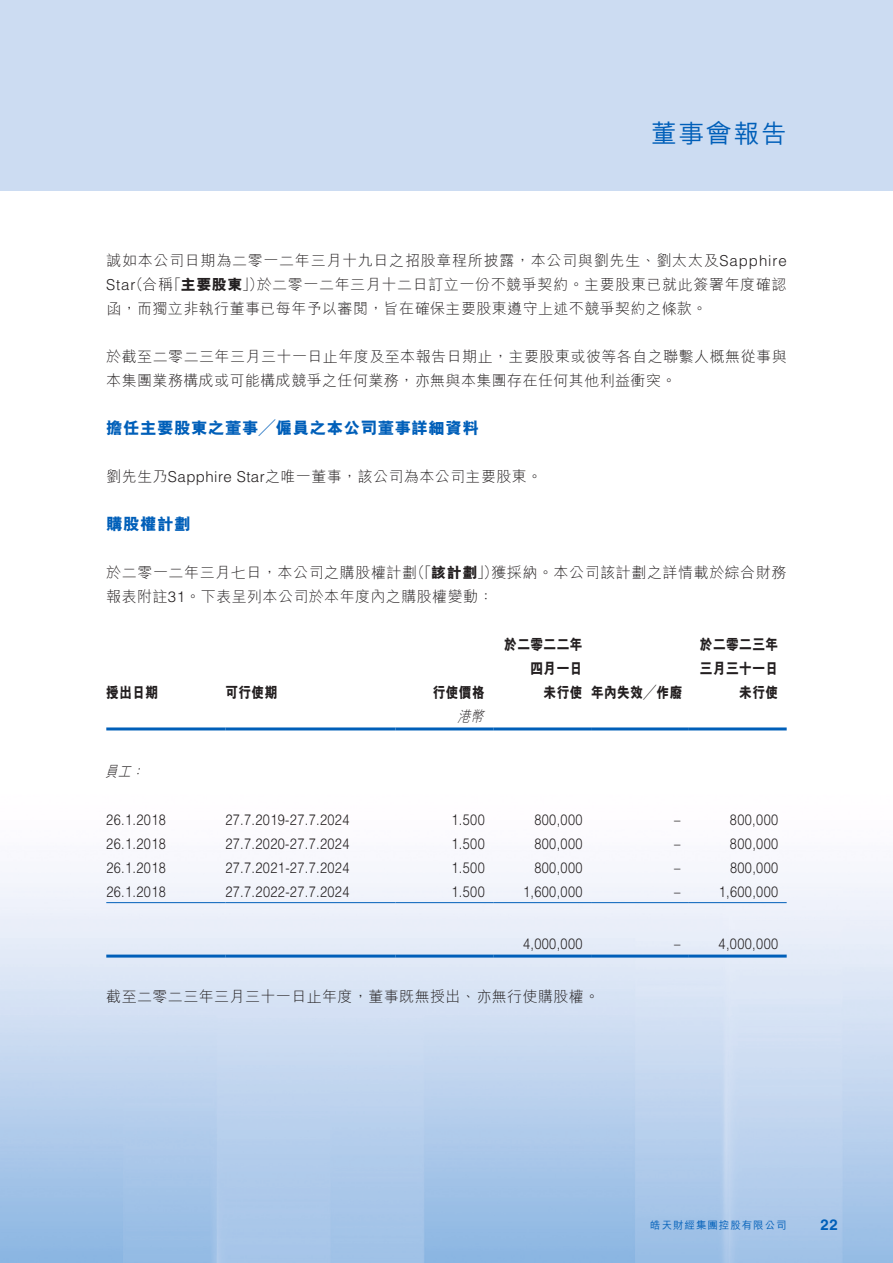
<style>
.page{position:relative;width:893px;height:1263px;background:#fff}
.page>*{position:absolute;margin:0;border:0;box-sizing:border-box;transform-origin:0 0}
.t1{font:500 25.5px "M Hei HK";letter-spacing:.08em;color:#005fb9}
.t2{font:800 16.5px "M Hei HK";letter-spacing:.03em;color:#005fb9}
.t3{font:300 15px/24px "M Hei HK";letter-spacing:.03em;color:#231f20}
.t4{font:300 15px "Helvetica LT Std";letter-spacing:.03em;color:#231f20;scale:.85 1}
.t5{font:300 15px/24px "M Hei HK";letter-spacing:.05em;color:#231f20;text-align:right}
.t6{font:800 15px/24px "M Hei HK";letter-spacing:.03em;color:#231f20;text-align:right;scale:.85 1}
.t7{font:800 15px "M Hei HK";letter-spacing:.03em;color:#231f20}
.t8{font:italic 300 15px "M Hei HK";color:#231f20;scale:.85 1}
.t9{font:300 15px "Helvetica LT Std";letter-spacing:.03em;color:#231f20}
.t10{font:700 15px "Helvetica LT Std";color:#005fb9}
.t11{font:500 10.5px "M Hei HK";letter-spacing:.09em;color:#005fb9}
.s1{font-family:"Helvetica LT Std"}
.s2{font-weight:300}
.s3{font-weight:800}
</style>
<div class="page">
<img style="left:0;top:730px;width:893px;height:533px">
<div style="left:0;top:0;width:893px;height:191px;background:#ccdcf2"></div>
<hr style="left:106px;top:727px;width:119px;height:3px;background:#005fb9">
<hr style="left:225px;top:727px;width:170px;height:3px;background:#005fb9">
<hr style="left:395px;top:727px;width:98px;height:3px;background:#005fb9">
<hr style="left:493px;top:727px;width:98px;height:3px;background:#005fb9">
<hr style="left:591px;top:727px;width:98px;height:3px;background:#005fb9">
<hr style="left:689px;top:727px;width:98px;height:3px;background:#005fb9">
<hr style="left:106px;top:902px;width:119px;height:1px;background:#005fb9">
<hr style="left:225px;top:902px;width:170px;height:1px;background:#005fb9">
<hr style="left:395px;top:902px;width:98px;height:1px;background:#005fb9">
<hr style="left:493px;top:902px;width:98px;height:1px;background:#005fb9">
<hr style="left:591px;top:902px;width:98px;height:1px;background:#005fb9">
<hr style="left:689px;top:902px;width:98px;height:1px;background:#005fb9">
<hr style="left:106px;top:954px;width:119px;height:3px;background:#005fb9">
<hr style="left:225px;top:954px;width:170px;height:3px;background:#005fb9">
<hr style="left:395px;top:954px;width:98px;height:3px;background:#005fb9">
<hr style="left:493px;top:954px;width:98px;height:3px;background:#005fb9">
<hr style="left:591px;top:954px;width:98px;height:3px;background:#005fb9">
<hr style="left:689px;top:954px;width:98px;height:3px;background:#005fb9">
<h1 class="t1" style="left:651px;top:115px;width:137px">董事會報告</h1>
<p class="t5" style="left:106px;top:248px;width:682px">誠如本公司日期為二零一二年三月十九日之招股章程所披露，本公司與劉先生、劉太太及<span class="s1">Sapphire</span>於二零一二年三月十二日訂立一份不競爭契約。主要股東已就此簽署年度確認</p>
<p class="t3" style="left:128px;top:272px;width:46px">（合稱</p>
<p class="t7" style="left:166px;top:277px;width:99px"><span class="s2">「</span>主要股東<span class="s2">」）</span></p>
<p class="t9" style="left:106px;top:275px;width:31px">Star</p>
<p class="t3" style="left:106px;top:296px;width:602px">函，而獨立非執行董事已每年予以審閱，旨在確保主要股東遵守上述不競爭契約之條款。</p>
<p class="t3" style="left:106px;top:344px;width:682px">於截至二零二三年三月三十一日止年度及至本報告日期止，主要股東或彼等各自之聯繫人概無從事與本集團業務構成或可能構成競爭之任何業務，亦無與本集團存在任何其他利益衝突。</p>
<p class="t2" style="left:106px;top:420px;width:374px">擔任主要股東之董事╱僱員之本公司董事詳細資料</p>
<p class="t3" style="left:106px;top:464px;width:437px">劉先生乃<span class="s1">Sapphire Star</span>之唯一董事，該公司為本公司主要股東。</p>
<p class="t2" style="left:106px;top:516px;width:86px">購股權計劃</p>
<p class="t3" style="left:491px;top:560px;width:297px">獲採納。本公司該計劃之詳情載於綜合財務</p>
<p class="t3" style="left:410px;top:560px;width:90px">（「<span class="s3">該計劃</span>」）</p>
<p class="t3" style="left:106px;top:560px;width:389px">於二零一二年三月七日，本公司之購股權計劃<br>報表附註<span class="s1">31</span>。下表呈列本公司於本年度內之購股權變動：</p>
<p class="t6" style="left:504px;top:632px;width:94px">於二零二二年四月一日</p>
<p class="t6" style="left:106px;top:680px;width:63px">授出日期</p>
<p class="t6" style="left:225px;top:680px;width:63px">可行使期</p>
<p class="t6" style="left:433px;top:680px;width:63px">行使價格</p>
<p class="t6" style="left:544px;top:680px;width:47px">未行使</p>
<p class="t6" style="left:591px;top:680px;width:109px">年內失效╱作廢</p>
<p class="t8" style="left:457px;top:709px;width:37px">港幣</p>
<p class="t8" style="left:105px;top:763px;width:37px">員工</p>
<p class="t8" style="left:131px;top:763px;width:21px">：</p>
<p class="t4" style="left:106px;top:810px;width:72px">26.1.2018</p>
<p class="t4" style="left:225px;top:810px;width:147px">27.7.2019-27.7.2024</p>
<p class="t4" style="left:451px;top:810px;width:41px">1.500</p>
<p class="t4" style="left:534px;top:810px;width:58px">800,000</p>
<p class="t4" style="left:674px;top:810px;width:9px">–</p>
<p class="t4" style="left:106px;top:834px;width:72px">26.1.2018</p>
<p class="t4" style="left:225px;top:834px;width:147px">27.7.2020-27.7.2024</p>
<p class="t4" style="left:451px;top:834px;width:41px">1.500</p>
<p class="t4" style="left:534px;top:834px;width:58px">800,000</p>
<p class="t4" style="left:674px;top:834px;width:9px">–</p>
<p class="t4" style="left:106px;top:858px;width:72px">26.1.2018</p>
<p class="t4" style="left:225px;top:858px;width:147px">27.7.2021-27.7.2024</p>
<p class="t4" style="left:451px;top:858px;width:41px">1.500</p>
<p class="t4" style="left:534px;top:858px;width:58px">800,000</p>
<p class="t4" style="left:674px;top:858px;width:9px">–</p>
<p class="t4" style="left:106px;top:882px;width:72px">26.1.2018</p>
<p class="t4" style="left:225px;top:882px;width:147px">27.7.2022-27.7.2024</p>
<p class="t4" style="left:451px;top:882px;width:41px">1.500</p>
<p class="t4" style="left:523px;top:882px;width:72px">1,600,000</p>
<p class="t4" style="left:674px;top:882px;width:9px">–</p>
<p class="t4" style="left:523px;top:934px;width:72px">4,000,000</p>
<p class="t3" style="left:106px;top:984px;width:495px">截至二零二三年三月三十一日止年度，董事既無授出、亦無行使購股權。</p>
<p class="t4" style="left:674px;top:934px;width:9px">–</p>
<p class="t6" style="left:700px;top:632px;width:94px">於二零二三年三月三十一日未行使</p>
<p class="t4" style="left:730px;top:810px;width:58px">800,000</p>
<p class="t4" style="left:730px;top:834px;width:58px">800,000</p>
<p class="t4" style="left:730px;top:858px;width:58px">800,000</p>
<p class="t4" style="left:719px;top:882px;width:72px">1,600,000</p>
<p class="t4" style="left:719px;top:934px;width:72px">4,000,000</p>
<p class="t11" style="left:650px;top:1217px;width:138px">皓天財經集團控股有限公司</p>
<p class="t10" style="left:821px;top:1215px;width:19px">22</p>
</div>
